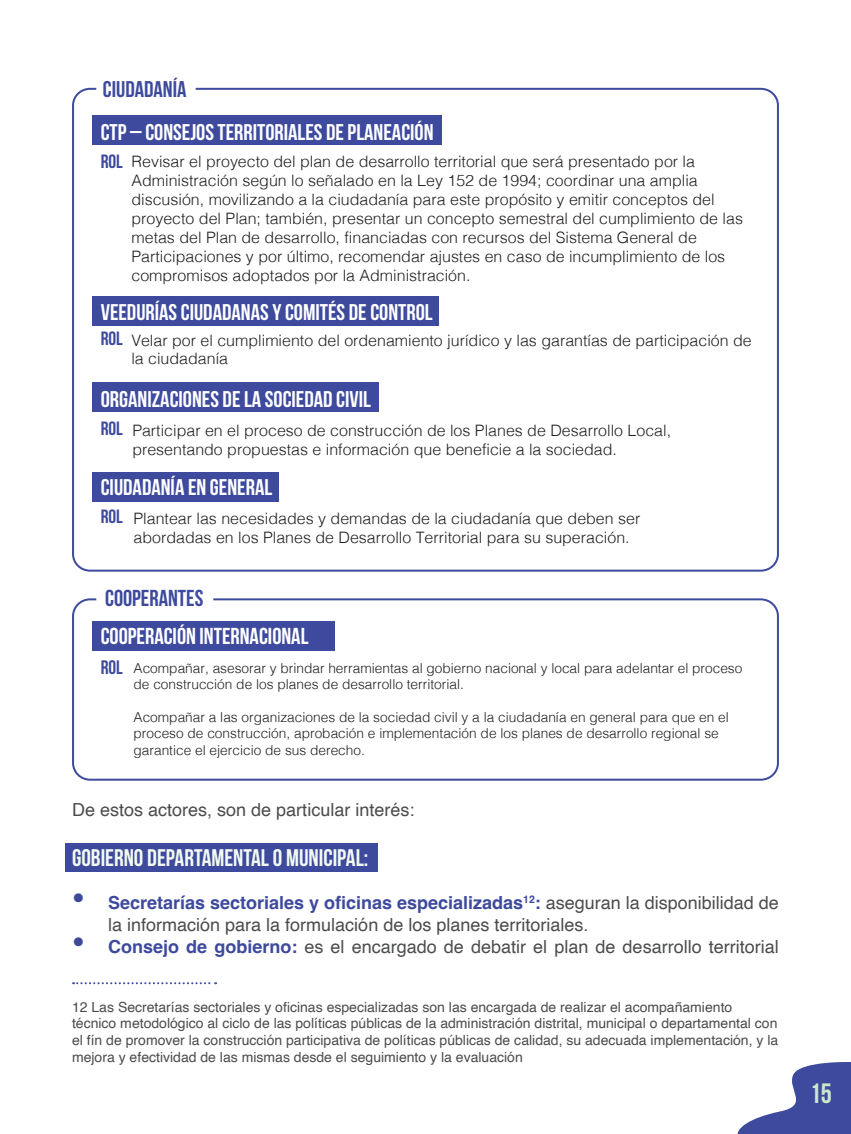
<style>
.page{position:relative;width:851px;height:1134px;background:#fff}
.page>*{position:absolute;margin:0;border:0;box-sizing:border-box;transform-origin:0 0}
.t1{font:700 28px "Bebas Neue";color:#cce6cc}
.Estilo_de_párrafo_1{font:700 24px "Bebas Neue";color:#f3faf1}
.t2{font:700 23px "Bebas Neue";color:#fff}
.t3{font:700 23px "Bebas Neue";color:#3d4a9d}
.t4{font:700 22.8px "Bebas Neue";color:#fff}
.t5{font:700 22.8px "Bebas Neue";color:#3d4a9d}
.t6{font:700 19.6px "Bebas Neue";color:#3d4a9d}
.t7{font:700 19.2px "Bebas Neue";color:#3d4a9d}
.Estilo_de_párrafo_1-2{font:18px/21.6px "Helvetica";color:#4b4c4d}
.t8{font:300 15.8px/18.8px "Helvetica";color:#231f20}
.t9{font:14px/16.8px "Helvetica";color:#4b4c4d}
.t10{font:300 13.6px/16.4px "Helvetica";color:#231f20}
.s1{font-family:"Bebas Neue";font-weight:700;font-size:19.2px;color:#3d4a9d}
.s2{font-family:"Bebas Neue";font-weight:700;font-size:32px;color:#3d4a99}
.s3{font-weight:700;color:#3d4a9d}
</style>
<div class="page">
<svg style="left:737px;top:1062px;width:113px;height:72px"></svg>
<div style="left:65px;top:842px;width:312px;height:29px;background:#3d4a9d"></div>
<svg style="left:73px;top:982px;width:143px;height:2px"></svg>
<div style="left:72px;top:88px;width:706px;height:484px;border:2px solid #3d4a9d;border-radius:17px"></div>
<div style="left:92px;top:297px;width:346px;height:29px;background:#3d4a9d"></div>
<div style="left:92px;top:115px;width:350px;height:30px;background:#3d4a9d"></div>
<div style="left:92px;top:383px;width:287px;height:29px;background:#3d4a9d"></div>
<div style="left:92px;top:472px;width:186px;height:30px;background:#3d4a9d"></div>
<div style="left:72px;top:598px;width:706px;height:183px;border:2px solid #3d4a9d;border-radius:17px"></div>
<div style="left:93px;top:621px;width:241px;height:30px;background:#3d4a9d"></div>
<h3 class="t5" style="left:103px;top:77px;width:85px">CIUDADANÍA</h3>
<h3 class="t4" style="left:101px;top:119px;width:334px">CTP – CONSEJOS TERRITORIALES DE PLANEACIÓN</h3>
<p class="t7" style="left:101px;top:150px;width:24px">ROL</p>
<p class="t8" style="left:131px;top:151px;width:613px">Revisar el proyecto del plan de desarrollo territorial que será presentado por la Administración según lo señalado en la Ley 152 de 1994; coordinar una amplia discusión, movilizando a la ciudadanía para este propósito y emitir conceptos del proyecto del Plan; también, presentar un concepto semestral del cumplimiento de las metas del Plan de desarrollo, financiadas con recursos del Sistema General de Participaciones y por último, recomendar ajustes en caso de incumplimiento de los compromisos adoptados por la Administración.</p>
<h3 class="t4" style="left:101px;top:300px;width:333px">VEEDURÍAS CIUDADANAS Y COMITÉS DE CONTROL</h3>
<p class="t7" style="left:101px;top:328px;width:24px">ROL</p>
<p class="t8" style="left:131px;top:329px;width:621px">Velar por el cumplimiento del ordenamiento jurídico y las garantías de participación de la ciudadanía</p>
<h3 class="t4" style="left:101px;top:386px;width:272px">ORGANIZACIONES DE LA SOCIEDAD CIVIL</h3>
<p class="t8" style="left:132px;top:420px;width:540px;text-indent:-32px"><span class="s1">ROL</span> Participar en el proceso de construcción de los Planes de Desarrollo Local, presentando propuestas e información que beneficie a la sociedad.</p>
<h3 class="t4" style="left:101px;top:475px;width:173px">CIUDADANÍA EN GENERAL</h3>
<p class="t8" style="left:133px;top:508px;width:508px;text-indent:-33px"><span class="s1">ROL</span> Plantear las necesidades y demandas de la ciudadanía que deben ser abordadas en los Planes de Desarrollo Territorial para su superación.</p>
<h3 class="t3" style="left:105px;top:585px;width:100px">COOPERANTES</h3>
<h3 class="t2" style="left:101px;top:624px;width:209px">COOPERACIÓN INTERNACIONAL</h3>
<p class="t10" style="left:133px;top:659px;width:610px">Acompañar, asesorar y brindar herramientas al gobierno nacional y local para adelantar el proceso de construcción de los planes de desarrollo territorial.</p>
<p class="t10" style="left:133px;top:708px;width:596px">Acompañar a las organizaciones de la sociedad civil y a la ciudadanía en general para que en el proceso de construcción, aprobación e implementación de los planes de desarrollo regional se garantice el ejercicio de sus derecho.</p>
<p class="t6" style="left:101px;top:656px;width:24px">ROL</p>
<p class="Estilo_de_párrafo_1-2" style="left:72px;top:799px;width:344px">De estos actores, son de particular interés:</p>
<p class="Estilo_de_párrafo_1" style="left:72px;top:845px;width:298px">GOBIERNO DEPARTAMENTAL O MUNICIPAL:</p>
<p class="Estilo_de_párrafo_1-2" style="left:108px;top:893px;width:672px;text-indent:-36px"><span class="s2">•</span> <span class="s3">Secretarías sectoriales y oficinas especializadas</span><sup>12</sup><span class="s3">:</span> aseguran la disponibilidad de la información para la formulación de los planes territoriales.</p>
<p class="Estilo_de_párrafo_1-2" style="left:72px;top:936px;width:708px"><span class="s2">•</span> <span class="s3">Consejo de gobierno:</span> es el encargado de debatir el plan de desarrollo territorial</p>
<p class="t9" style="left:72px;top:999px;width:707px">12 Las Secretarías sectoriales y oficinas especializadas son las encargada de realizar el acompañamiento técnico metodológico al ciclo de las políticas públicas de la administración distrital, municipal o departamental con el fín de promover la construcción participativa de políticas públicas de calidad, su adecuada implementación, y la mejora y efectividad de las mismas desde el seguimiento y la evaluación</p>
<h1 class="t1" style="left:809px;top:1077px;width:24px">15</h1>
</div>
